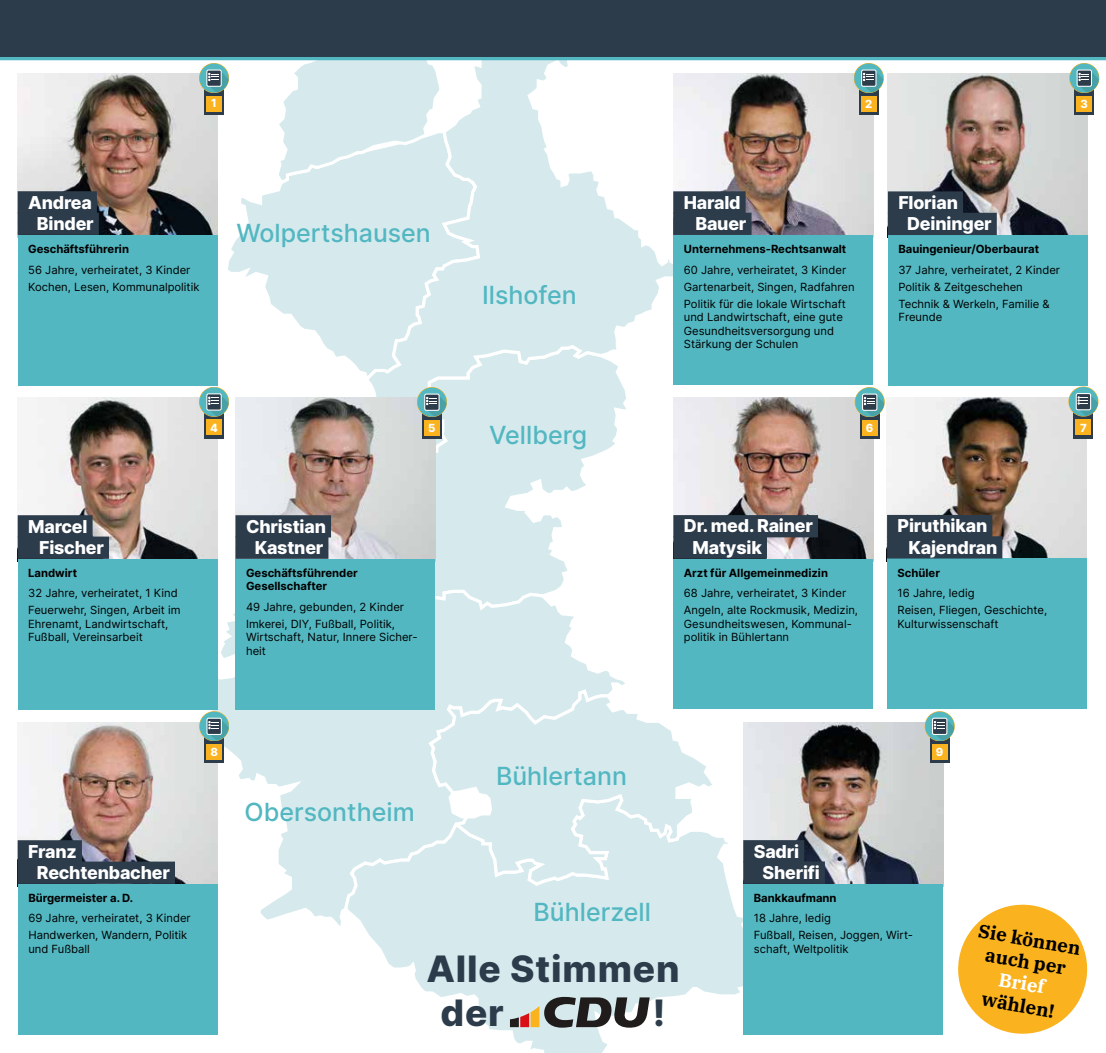
<style>
.page{position:relative;width:1106px;height:1053px;background:#fff}
.page>*{position:absolute;margin:0;border:0;box-sizing:border-box;transform-origin:0 0}
.t1{font:800 36.38px/43.6px "Inter";letter-spacing:.02em;color:#2d3c4b}
.t2{font:500 25px "Inter";color:#52b7c1}
.t3{font:700 18.75px/22px "IBM Plex Serif";color:#000;text-align:center}
.t4{font:700 18.75px "IBM Plex Serif";color:#fff}
.t5{font:800 17.75px/21.4px "Inter";letter-spacing:-.01em;color:#fff}
.t6{font:11.25px/17px "Inter";color:#000}
.t7{font:700 11.25px/13.5px "Inter";color:#000}
.t8{font:800 11.25px "Inter";color:#fff}
</style>
<div class="page">
<svg style="left:228px;top:186px;width:134px;height:157px"></svg>
<svg style="left:323px;top:343px;width:263px;height:232px"></svg>
<svg style="left:202px;top:575px;width:423px;height:351px"></svg>
<svg style="left:273px;top:60px;width:89px;height:126px"></svg>
<svg style="left:362px;top:60px;width:321px;height:402px"></svg>
<svg style="left:341px;top:791px;width:449px;height:261px"></svg>
<svg style="left:426px;top:687px;width:292px;height:200px"></svg>
<hr style="left:0;top:57px;width:1106px;height:3px;background:#52b7c1">
<div style="left:0;top:0;width:1106px;height:57px;background:#2d3c4b"></div>
<img style="left:18px;top:74px;width:199px;height:161px">
<div style="left:18px;top:235px;width:199px;height:150px;background:#52b7c1"></div>
<div style="left:18px;top:191px;width:79px;height:22px;background:#2d3c4b"></div>
<div style="left:18px;top:212px;width:81px;height:23px;background:#2d3c4b"></div>
<div style="left:204px;top:69px;width:20px;height:46px;background:#2d3c4b"></div>
<div style="left:206px;top:96px;width:16px;height:15px;background:#fab31e"></div>
<svg style="left:199px;top:63px;width:30px;height:31px"></svg>
<img style="left:887px;top:74px;width:200px;height:161px">
<div style="left:887px;top:235px;width:200px;height:150px;background:#52b7c1"></div>
<div style="left:887px;top:191px;width:76px;height:23px;background:#2d3c4b"></div>
<div style="left:887px;top:213px;width:109px;height:22px;background:#2d3c4b"></div>
<div style="left:1074px;top:69px;width:20px;height:46px;background:#2d3c4b"></div>
<div style="left:1076px;top:96px;width:16px;height:15px;background:#fab31e"></div>
<svg style="left:1069px;top:63px;width:31px;height:31px"></svg>
<img style="left:37px;top:397px;width:180px;height:161px">
<div style="left:18px;top:558px;width:199px;height:151px;background:#52b7c1"></div>
<div style="left:18px;top:515px;width:75px;height:22px;background:#2d3c4b"></div>
<div style="left:18px;top:536px;width:91px;height:23px;background:#2d3c4b"></div>
<div style="left:204px;top:393px;width:20px;height:46px;background:#2d3c4b"></div>
<div style="left:206px;top:420px;width:16px;height:15px;background:#fab31e"></div>
<svg style="left:199px;top:387px;width:30px;height:30px"></svg>
<img style="left:235px;top:397px;width:200px;height:161px">
<div style="left:235px;top:558px;width:200px;height:151px;background:#52b7c1"></div>
<div style="left:235px;top:515px;width:96px;height:22px;background:#2d3c4b"></div>
<div style="left:235px;top:536px;width:93px;height:23px;background:#2d3c4b"></div>
<svg style="left:422px;top:418px;width:20px;height:21px"></svg>
<div style="left:424px;top:420px;width:15px;height:15px;background:#fab31e"></div>
<svg style="left:417px;top:387px;width:30px;height:31px"></svg>
<img style="left:673px;top:397px;width:200px;height:161px">
<div style="left:673px;top:558px;width:200px;height:150px;background:#52b7c1"></div>
<div style="left:673px;top:515px;width:145px;height:22px;background:#2d3c4b"></div>
<div style="left:673px;top:536px;width:94px;height:22px;background:#2d3c4b"></div>
<svg style="left:859px;top:418px;width:20px;height:21px"></svg>
<div style="left:862px;top:420px;width:15px;height:15px;background:#fab31e"></div>
<svg style="left:855px;top:387px;width:30px;height:31px"></svg>
<img style="left:673px;top:74px;width:200px;height:161px">
<div style="left:673px;top:235px;width:200px;height:149px;background:#52b7c1"></div>
<div style="left:673px;top:191px;width:72px;height:22px;background:#2d3c4b"></div>
<div style="left:673px;top:213px;width:78px;height:22px;background:#2d3c4b"></div>
<svg style="left:858px;top:94px;width:20px;height:21px"></svg>
<div style="left:861px;top:96px;width:15px;height:15px;background:#fab31e"></div>
<svg style="left:854px;top:63px;width:30px;height:31px"></svg>
<img style="left:887px;top:397px;width:199px;height:161px">
<div style="left:887px;top:558px;width:199px;height:151px;background:#52b7c1"></div>
<div style="left:887px;top:515px;width:105px;height:22px;background:#2d3c4b"></div>
<div style="left:887px;top:536px;width:115px;height:22px;background:#2d3c4b"></div>
<div style="left:1073px;top:393px;width:20px;height:45px;background:#2d3c4b"></div>
<div style="left:1075px;top:419px;width:16px;height:16px;background:#fab31e"></div>
<svg style="left:1068px;top:387px;width:31px;height:30px"></svg>
<svg style="left:958px;top:904px;width:130px;height:130px"></svg>
<img style="left:18px;top:722px;width:200px;height:161px">
<div style="left:18px;top:883px;width:200px;height:151px;background:#52b7c1"></div>
<div style="left:18px;top:840px;width:64px;height:22px;background:#2d3c4b"></div>
<div style="left:18px;top:861px;width:157px;height:22px;background:#2d3c4b"></div>
<div style="left:204px;top:717px;width:20px;height:46px;background:#2d3c4b"></div>
<div style="left:206px;top:744px;width:16px;height:15px;background:#fab31e"></div>
<svg style="left:199px;top:711px;width:31px;height:31px"></svg>
<img style="left:743px;top:722px;width:200px;height:161px">
<div style="left:743px;top:883px;width:200px;height:151px;background:#52b7c1"></div>
<div style="left:743px;top:840px;width:61px;height:22px;background:#2d3c4b"></div>
<div style="left:743px;top:861px;width:82px;height:22px;background:#2d3c4b"></div>
<svg style="left:929px;top:742px;width:20px;height:21px"></svg>
<div style="left:932px;top:744px;width:15px;height:15px;background:#fab31e"></div>
<svg style="left:925px;top:711px;width:30px;height:31px"></svg>
<svg style="left:510px;top:996px;width:139px;height:31px;background:#898784"></svg>
<p class="t8" style="left:211px;top:94px;width:7px">1</p>
<h3 class="t5" style="left:28px;top:191px;width:67px;text-align:center">Andrea<br>Binder</h3>
<p class="t7" style="left:28px;top:242px;width:102px">Geschäftsführerin</p>
<p class="t6" style="left:28px;top:261px;width:173px">56 Jahre, verheiratet, 3 Kinder<br>Kochen, Lesen, Kommunalpolitik</p>
<h2 class="t2" style="left:236px;top:215px;width:196px">Wolpertshausen</h2>
<p class="t8" style="left:210px;top:419px;width:9px">4</p>
<p class="t8" style="left:428px;top:420px;width:9px">5</p>
<h3 class="t5" style="left:39px;top:515px;width:66px;text-indent:-11px">Marcel<br>Fischer</h3>
<p class="t7" style="left:28px;top:565px;width:50px">Landwirt</p>
<p class="t6" style="left:28px;top:584px;width:154px">32 Jahre, verheiratet, 1 Kind<br>Feuerwehr, Singen, Arbeit im</p>
<p class="t6" style="left:28px;top:617px;width:142px;line-height:13.5px">Ehrenamt, Landwirtschaft,<br>Fußball, Vereinsarbeit</p>
<h3 class="t5" style="left:246px;top:515px;width:81px;text-align:center">Christian<br>Kastner</h3>
<p class="t7" style="left:246px;top:565px;width:113px">Geschäftsführender<br>Gesellschafter</p>
<p class="t6" style="left:246px;top:598px;width:159px">49 Jahre, gebunden, 2 Kinder<br>Imkerei, DIY, Fußball, Politik,</p>
<p class="t6" style="left:246px;top:630px;width:173px;line-height:13.5px">Wirtschaft, Natur, Innere Sicher&shy;heit</p>
<h2 class="t2" style="left:482px;top:277px;width:96px">Ilshofen</h2>
<h2 class="t2" style="left:489px;top:417px;width:100px">Vellberg</h2>
<p class="t8" style="left:865px;top:96px;width:9px">2</p>
<p class="t8" style="left:1080px;top:96px;width:9px">3</p>
<h3 class="t5" style="left:695px;top:191px;width:53px;text-indent:-12px">Harald<br>Bauer</h3>
<p class="t7" style="left:684px;top:242px;width:164px">Unternehmens-Rechtsanwalt</p>
<p class="t6" style="left:684px;top:261px;width:172px">60 Jahre, verheiratet, 3 Kinder<br>Gartenarbeit, Singen, Radfahren<br>Politik für die lokale Wirtschaft</p>
<p class="t6" style="left:684px;top:310px;width:160px;line-height:13.5px">und Landwirtschaft, eine gute<br>Gesundheitsversorgung und<br>Stärkung der Schulen</p>
<h3 class="t5" style="left:907px;top:191px;width:86px;text-indent:-9px">Florian<br>Deininger</h3>
<p class="t7" style="left:898px;top:242px;width:142px">Bauingenieur/Oberbaurat</p>
<p class="t6" style="left:898px;top:261px;width:163px">37 Jahre, verheiratet, 2 Kinder<br>Politik &amp; Zeitgeschehen<br>Technik &amp; Werkeln, Familie &amp;</p>
<p class="t6" style="left:898px;top:308px;width:45px">Freunde</p>
<p class="t8" style="left:866px;top:420px;width:9px">6</p>
<p class="t8" style="left:1080px;top:419px;width:8px">7</p>
<h3 class="t5" style="left:692px;top:515px;width:122px;text-indent:-9px">Dr. med. Rainer<br>Matysik</h3>
<p class="t7" style="left:684px;top:565px;width:146px">Arzt für Allgemeinmedizin</p>
<p class="t6" style="left:684px;top:584px;width:176px">68 Jahre, verheiratet, 3 Kinder<br>Angeln, alte Rockmusik, Medizin,</p>
<p class="t6" style="left:684px;top:616px;width:169px;line-height:13.5px">Gesundheitswesen, Kommunal&shy;politik in Bühlertann</p>
<h3 class="t5" style="left:908px;top:514px;width:90px;text-indent:-11px">Piruthikan<br>Kajendran</h3>
<p class="t7" style="left:897px;top:565px;width:44px">Schüler</p>
<p class="t6" style="left:897px;top:584px;width:151px">16 Jahre, ledig<br>Reisen, Fliegen, Geschichte,</p>
<p class="t6" style="left:897px;top:614px;width:103px">Kulturwissenschaft</p>
<p class="t8" style="left:210px;top:744px;width:9px">8</p>
<h3 class="t5" style="left:37px;top:840px;width:134px;text-indent:-9px">Franz<br>Rechtenbacher</h3>
<p class="t7" style="left:28px;top:890px;width:106px">Bürgermeister a. D.</p>
<p class="t6" style="left:28px;top:909px;width:164px">69 Jahre, verheiratet, 3 Kinder<br>Handwerken, Wandern, Politik</p>
<p class="t6" style="left:28px;top:940px;width:63px">und Fußball</p>
<h2 class="t2" style="left:244px;top:793px;width:172px">Obersontheim</h2>
<h2 class="t2" style="left:496px;top:757px;width:132px">Bühlertann</h2>
<h2 class="t2" style="left:533px;top:893px;width:119px">Bühlerzell</h2>
<h1 class="t1" style="left:440px;top:945px;width:240px;text-indent:-14px">Alle Stimmen der</h1>
<h1 class="t1" style="left:653px;top:989px;width:14px">!</h1>
<p class="t8" style="left:936px;top:744px;width:9px">9</p>
<h3 class="t5" style="left:762px;top:839px;width:59px;text-indent:-9px">Sadri<br>Sherifi</h3>
<p class="t7" style="left:754px;top:890px;width:84px">Bankkaufmann</p>
<p class="t6" style="left:754px;top:909px;width:161px">18 Jahre, ledig<br>Fußball, Reisen, Joggen, Wirt-</p>
<p class="t6" style="left:754px;top:940px;width:96px">schaft, Weltpolitik</p>
<h3 class="t3" style="left:981px;top:918px;width:105px;rotate:10deg">Sie können auch per</h3>
<h3 class="t4" style="left:1001px;top:964px;width:48px;rotate:10deg">Brief</h3>
<h3 class="t3" style="left:983px;top:985px;width:75px;rotate:10deg">wählen!</h3>
</div>
